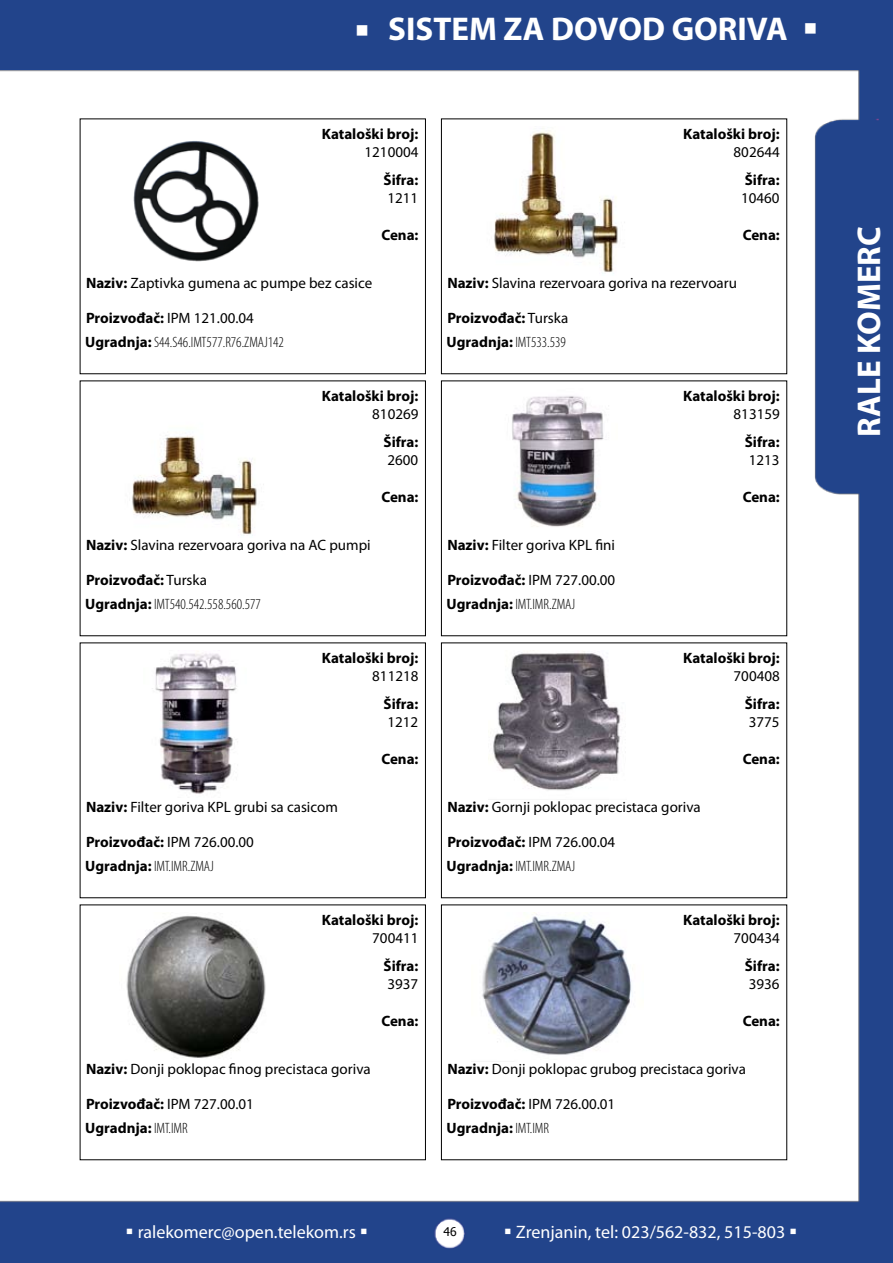
<style>
.page{position:relative;width:893px;height:1263px;background:#fff}
.page>*{position:absolute;margin:0;border:0;box-sizing:border-box;transform-origin:0 0}
.t1{font:700 33px "Myriad Pro";color:#fff}
.t2{font:18px "Myriad Pro";color:#fff}
.t3{font:18px "Wingdings";color:#fff}
.t4{font:700 15px/24px "Myriad Pro";color:#000}
.t5{font:15px "Myriad Pro";color:#000}
.t6{font:300 condensed 15px/24px "Myriad Pro";color:#000}
.t7{font:12px "Tahoma";color:#000}
.s1{font-weight:700}
.s2{font-weight:700;font-stretch:normal}
.s3{font-weight:400;font-stretch:normal}
.s4{font-weight:400}
.s5{font-weight:300;font-stretch:condensed}
</style>
<div class="page">
<img style="left:0;top:0;width:893px;height:1263px">
<img style="left:119px;top:127px;width:154px;height:148px">
<img style="left:478px;top:127px;width:159px;height:148px">
<img style="left:117px;top:389px;width:158px;height:148px">
<img style="left:496px;top:389px;width:122px;height:148px">
<img style="left:143px;top:651px;width:106px;height:148px">
<img style="left:488px;top:651px;width:139px;height:148px">
<img style="left:120px;top:913px;width:152px;height:148px">
<img style="left:471px;top:913px;width:172px;height:148px">
<h1 class="t1" style="left:388px;top:8px;width:401px">SISTEM ZA DOVOD GORIVA</h1>
<p class="t3" style="left:355px;top:21px;width:15px">■</p>
<p class="t3" style="left:804px;top:19px;width:15px">■</p>
<p class="t4" style="left:322px;top:121px;width:98px">Kataloški broj:</p>
<p class="t5" style="left:365px;top:142px;width:55px">1210004</p>
<p class="t4" style="left:683px;top:121px;width:98px">Kataloški broj:</p>
<p class="t5" style="left:734px;top:142px;width:48px">802644</p>
<p class="t4" style="left:384px;top:167px;width:36px">Šifra:</p>
<p class="t5" style="left:387px;top:188px;width:32px">1211</p>
<p class="t4" style="left:745px;top:167px;width:36px">Šifra:</p>
<p class="t5" style="left:741px;top:188px;width:40px">10460</p>
<p class="t4" style="left:381px;top:223px;width:39px">Cena:</p>
<p class="t4" style="left:743px;top:223px;width:39px">Cena:</p>
<p class="t5" style="left:86px;top:274px;width:288px"><span class="s1">Naziv:</span> Zaptivka gumena ac pumpe bez casice</p>
<p class="t6" style="left:85px;top:306px;width:200px"><span class="s2">Proizvođač:</span> <span class="s3">IPM 121.00.04<br></span><span class="s2">Ugradnja:</span> S44.S46.IMT577.R76.ZMAJ142</p>
<p class="t5" style="left:447px;top:274px;width:291px"><span class="s1">Naziv:</span> Slavina rezervoara goriva na rezervoaru</p>
<p class="t4" style="left:447px;top:305px;width:123px">Proizvođač: <span class="s4">Turska<br></span>Ugradnja: <span class="s5">IMT533.539</span></p>
<p class="t4" style="left:322px;top:383px;width:98px">Kataloški broj:</p>
<p class="t5" style="left:372px;top:404px;width:48px">810269</p>
<p class="t4" style="left:683px;top:383px;width:98px">Kataloški broj:</p>
<p class="t5" style="left:734px;top:404px;width:48px">813159</p>
<p class="t4" style="left:384px;top:429px;width:36px">Šifra:</p>
<p class="t5" style="left:387px;top:450px;width:32px">2600</p>
<p class="t4" style="left:745px;top:429px;width:36px">Šifra:</p>
<p class="t5" style="left:749px;top:450px;width:32px">1213</p>
<p class="t4" style="left:381px;top:485px;width:39px">Cena:</p>
<p class="t4" style="left:743px;top:485px;width:39px">Cena:</p>
<p class="t5" style="left:86px;top:536px;width:286px"><span class="s1">Naziv:</span> Slavina rezervoara goriva na AC pumpi</p>
<p class="t6" style="left:85px;top:568px;width:177px"><span class="s2">Proizvođač:</span> <span class="s3">Turska<br></span><span class="s2">Ugradnja:</span> IMT540.542.558.560.577</p>
<p class="t5" style="left:447px;top:536px;width:169px"><span class="s1">Naziv:</span> Filter goriva KPL fini</p>
<p class="t4" style="left:447px;top:567px;width:170px">Proizvođač: <span class="s4">IPM 727.00.00<br></span>Ugradnja: <span class="s5">IMT.IMR.ZMAJ</span></p>
<p class="t4" style="left:322px;top:645px;width:98px">Kataloški broj:</p>
<p class="t5" style="left:372px;top:666px;width:48px">811218</p>
<p class="t4" style="left:683px;top:645px;width:98px">Kataloški broj:</p>
<p class="t5" style="left:734px;top:666px;width:48px">700408</p>
<p class="t4" style="left:384px;top:691px;width:36px">Šifra:</p>
<p class="t5" style="left:387px;top:712px;width:32px">1212</p>
<p class="t4" style="left:745px;top:691px;width:36px">Šifra:</p>
<p class="t5" style="left:749px;top:712px;width:32px">3775</p>
<p class="t4" style="left:381px;top:747px;width:39px">Cena:</p>
<p class="t4" style="left:743px;top:747px;width:39px">Cena:</p>
<p class="t5" style="left:86px;top:798px;width:253px"><span class="s1">Naziv:</span> Filter goriva KPL grubi sa casicom</p>
<p class="t4" style="left:85px;top:829px;width:170px">Proizvođač: <span class="s4">IPM 726.00.00<br></span>Ugradnja: <span class="s5">IMT.IMR.ZMAJ</span></p>
<p class="t5" style="left:447px;top:798px;width:255px"><span class="s1">Naziv:</span> Gornji poklopac precistaca goriva</p>
<p class="t4" style="left:447px;top:829px;width:170px">Proizvođač: <span class="s4">IPM 726.00.04<br></span>Ugradnja: <span class="s5">IMT.IMR.ZMAJ</span></p>
<p class="t4" style="left:322px;top:907px;width:98px">Kataloški broj:</p>
<p class="t5" style="left:372px;top:928px;width:48px">700411</p>
<p class="t4" style="left:683px;top:907px;width:98px">Kataloški broj:</p>
<p class="t5" style="left:734px;top:928px;width:48px">700434</p>
<p class="t4" style="left:384px;top:953px;width:36px">Šifra:</p>
<p class="t5" style="left:387px;top:974px;width:32px">3937</p>
<p class="t4" style="left:745px;top:953px;width:36px">Šifra:</p>
<p class="t5" style="left:749px;top:974px;width:32px">3936</p>
<p class="t4" style="left:381px;top:1009px;width:39px">Cena:</p>
<p class="t4" style="left:743px;top:1009px;width:39px">Cena:</p>
<p class="t5" style="left:86px;top:1060px;width:286px"><span class="s1">Naziv:</span> Donji poklopac finog precistaca goriva</p>
<p class="t4" style="left:85px;top:1091px;width:170px">Proizvođač: <span class="s4">IPM 727.00.01<br></span>Ugradnja: <span class="s5">IMT.IMR</span></p>
<p class="t5" style="left:447px;top:1060px;width:300px"><span class="s1">Naziv:</span> Donji poklopac grubog precistaca goriva</p>
<p class="t4" style="left:447px;top:1091px;width:170px">Proizvođač: <span class="s4">IPM 726.00.01<br></span>Ugradnja: <span class="s5">IMT.IMR</span></p>
<p class="t2" style="left:126px;top:1221px;width:244px">▪ ralekomerc@open.telekom.rs ▪</p>
<p class="t2" style="left:504px;top:1221px;width:295px">▪ Zrenjanin, tel: 023/562-832, 515-803 ▪</p>
<p class="t7" style="left:444px;top:1224px;width:15px">46</p>
<h1 class="t1" style="left:848px;top:437px;width:212px;rotate:-90deg">RALE KOMERC</h1>
</div>
